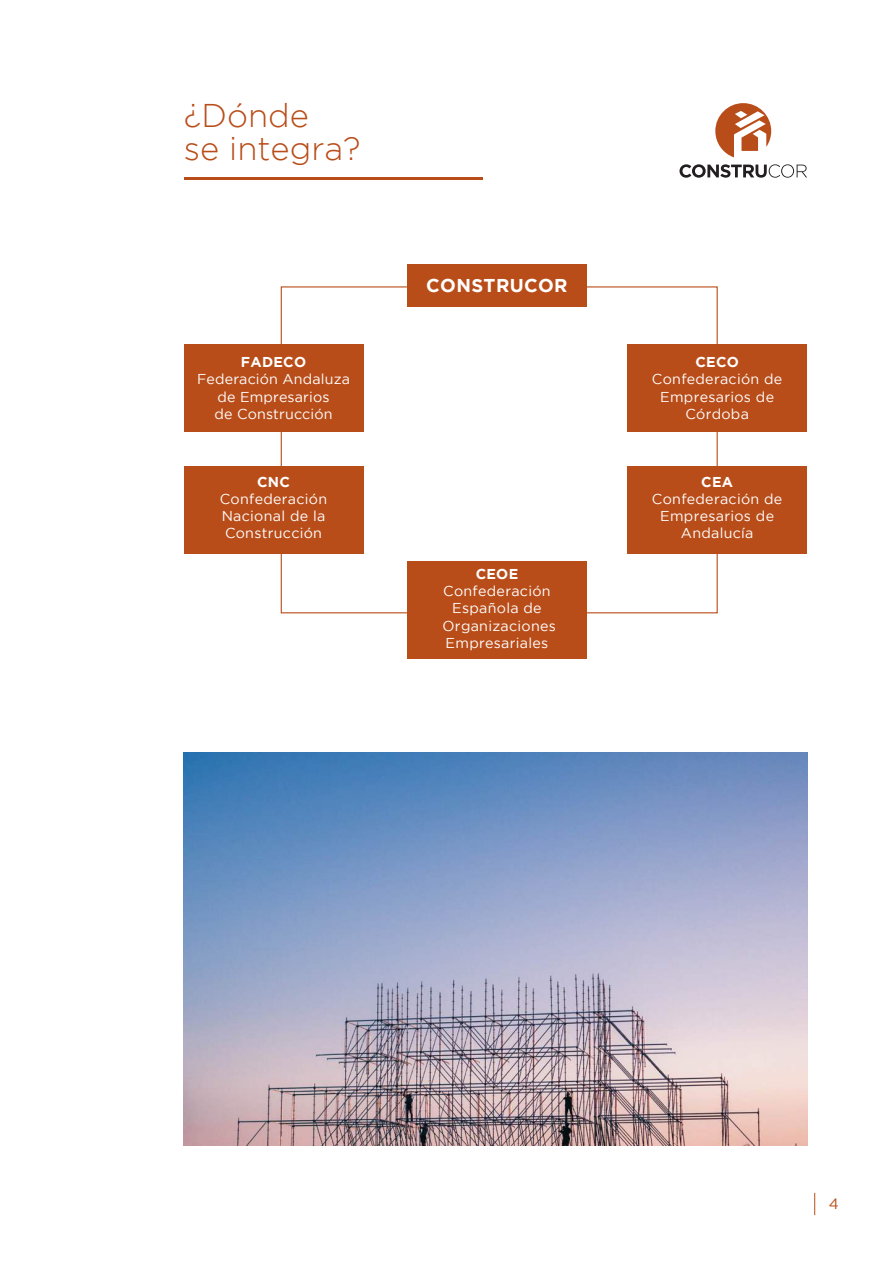
<style>
.page{position:relative;width:893px;height:1263px;background:#fff}
.page>*{position:absolute;margin:0;border:0;box-sizing:border-box;transform-origin:0 0}
.t1{font:300 32.85px/32.8px "Gotham";color:#b94d19}
.t2{font:700 18.6px "Gotham";letter-spacing:.02em;color:#fff}
.t3{font:15px "Gotham";color:#b94d19}
.t4{font:14.25px/17.1px "Gotham";letter-spacing:.02em;color:#fff;text-align:center}
.t5{font:700 14.25px "Gotham";letter-spacing:.02em;color:#fff}
</style>
<div class="page">
<svg style="left:814px;top:1193px;width:1px;height:22px"></svg>
<div style="left:184px;top:344px;width:180px;height:88px;background:#b94d19"></div>
<div style="left:627px;top:344px;width:180px;height:88px;background:#b94d19"></div>
<div style="left:184px;top:466px;width:180px;height:88px;background:#b94d19"></div>
<div style="left:627px;top:466px;width:180px;height:88px;background:#b94d19"></div>
<div style="left:407px;top:265px;width:180px;height:42px;background:#b94d19"></div>
<div style="left:407px;top:561px;width:180px;height:98px;background:#b94d19"></div>
<div style="left:281px;top:286px;width:437px;height:327px;border:1px solid #b94d19"></div>
<svg style="left:715px;top:103px;width:56px;height:54px"></svg>
<svg style="left:679px;top:164px;width:128px;height:14px"></svg>
<hr style="left:184px;top:178px;width:299px;height:2px;background:#b94d19">
<img style="left:184px;top:752px;width:623px;height:393px">
<h1 class="t1" style="left:184px;top:99px;width:178px">¿Dónde<br>se integra?</h1>
<p class="t5" style="left:241px;top:354px;width:67px">FADECO</p>
<p class="t4" style="left:197px;top:371px;width:154px">Federación Andaluza de Empresarios<br>de Construcción</p>
<p class="t5" style="left:257px;top:473px;width:34px">CNC</p>
<p class="t4" style="left:220px;top:490px;width:109px;text-align:left">Confederación<br>Nacional de la<br>Construcción</p>
<h2 class="t2" style="left:426px;top:275px;width:143px">CONSTRUCOR</h2>
<p class="t5" style="left:476px;top:566px;width:44px">CEOE</p>
<p class="t4" style="left:443px;top:582px;width:115px">Confederación<br>Española de<br>Organizaciones<br>Empresariales</p>
<p class="t5" style="left:695px;top:354px;width:45px">CECO</p>
<p class="t4" style="left:652px;top:371px;width:132px">Confederación de<br>Empresarios de<br>Córdoba</p>
<p class="t5" style="left:701px;top:473px;width:33px">CEA</p>
<p class="t4" style="left:652px;top:490px;width:132px">Confederación de<br>Empresarios de<br>Andalucía</p>
<p class="t3" style="left:829px;top:1195px;width:12px">4</p>
</div>
